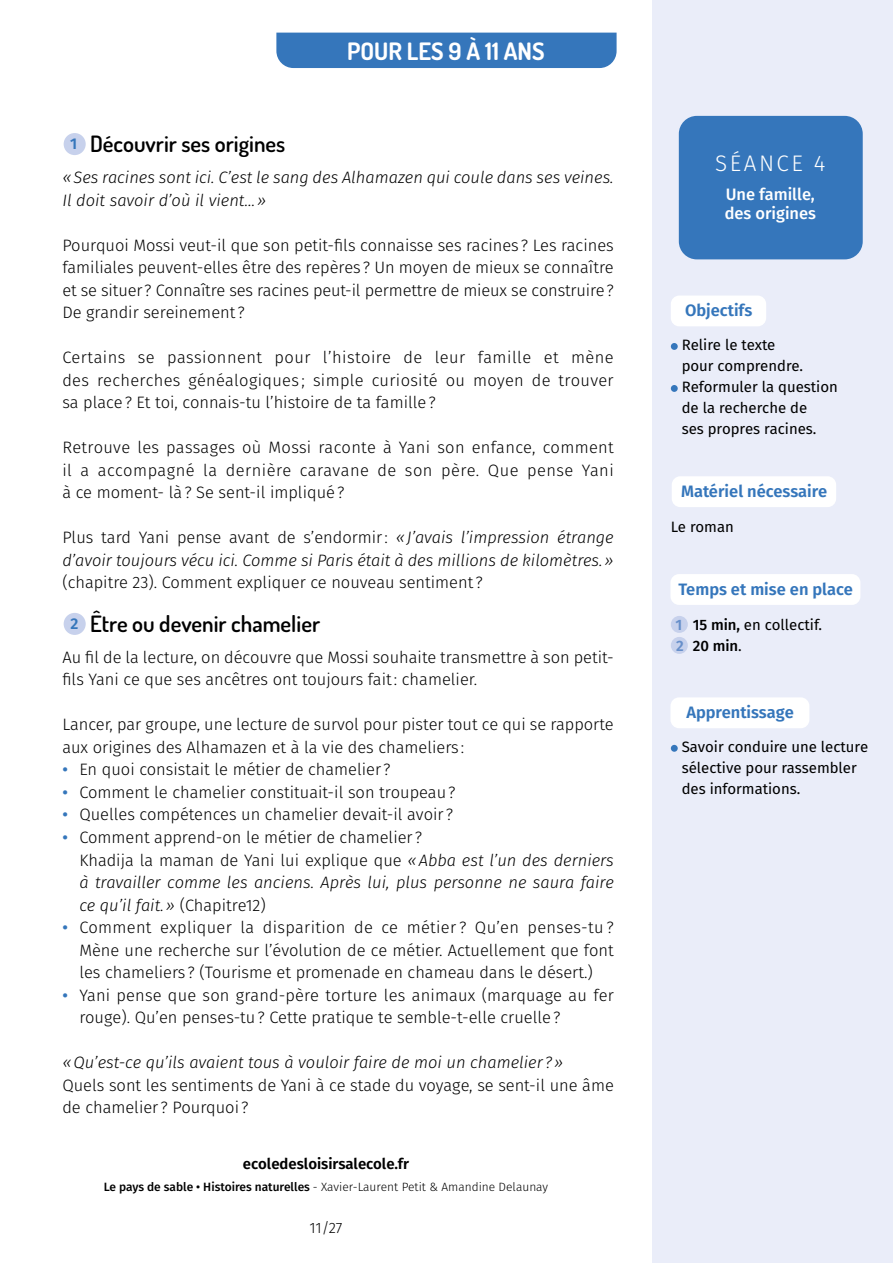
<style>
.page{position:relative;width:893px;height:1263px;background:#fff}
.page>*{position:absolute;margin:0;border:0;box-sizing:border-box;transform-origin:0 0}
.t1{font:700 24px "Dosis";color:#fff}
.t2{font:600 22.5px "Dosis";color:#000}
.t3{font:300 22.5px "Fira Sans";letter-spacing:.11em;color:#fff}
.t4{font:300 16.5px/22.5px "Fira Sans";color:#000;text-align:justify}
.t5{font:italic 300 16.5px/22.5px "Fira Sans";color:#000}
.t6{font:600 16.5px "Fira Sans";color:#3576bb}
.t7{font:500 16.5px/19.8px "Fira Sans";color:#fff}
.t8{font:15px/21px "Fira Sans";color:#000}
.t9{font:600 15px "Fira Sans";color:#000}
.t10{font:300 15px "Fira Sans";color:#000}
.t11{font:300 12px "Fira Sans";color:#000}
.s1{font-family:"Fira Sans";font-size:15.6px;color:#3576bb}
.s2{font-style:normal}
.s3{font-weight:500;color:#3576bb}
.s4{font-weight:500;font-style:normal;color:#3576bb}
.s5{font-weight:500}
.s6{font-weight:600;color:#678fca}
</style>
<div class="page">
<div style="left:652px;top:0;width:241px;height:1263px;background:#eaedf9"></div>
<hr style="left:0;top:0;width:1px;height:1263px;background:#eaedf9">
<div style="left:276px;top:33px;width:341px;height:35px;background:#3576bb"></div>
<div style="left:64px;top:133px;width:22px;height:22px;background:#c7d1ec;border-radius:50%"></div>
<div style="left:64px;top:613px;width:22px;height:22px;background:#c7d1ec;border-radius:50%"></div>
<div style="left:671px;top:745px;width:7px;height:7px;background:#3576bb;border-radius:50%"></div>
<div style="left:670px;top:697px;width:139px;height:31px;background:#fff;border-radius:9px"></div>
<div style="left:671px;top:616px;width:17px;height:17px;background:#c7d1ec;border-radius:50%"></div>
<div style="left:671px;top:637px;width:17px;height:17px;background:#c7d1ec;border-radius:50%"></div>
<div style="left:670px;top:574px;width:190px;height:31px;background:#fff;border-radius:9px"></div>
<div style="left:672px;top:476px;width:164px;height:31px;background:#fff;border-radius:9px"></div>
<div style="left:671px;top:343px;width:7px;height:7px;background:#3576bb;border-radius:50%"></div>
<div style="left:671px;top:385px;width:7px;height:7px;background:#3576bb;border-radius:50%"></div>
<div style="left:671px;top:296px;width:95px;height:30px;background:#fff;border-radius:9px"></div>
<div style="left:679px;top:116px;width:184px;height:143px;background:#3576bb;border-radius:18px"></div>
<h1 class="t1" style="left:347px;top:35px;width:199px">POUR LES 9 À 11 ANS</h1>
<h2 class="t2" style="left:70px;top:129px;width:217px"><span class="s1">1</span> Découvrir ses origines</h2>
<p class="t5" style="left:62px;top:166px;width:553px">«Ses racines sont ici. C’est le sang des Alhamazen qui coule dans ses veines.<br>Il doit savoir d’où il vient…»</p>
<p class="t4" style="left:62px;top:233px;width:553px">Pourquoi Mossi veut-il que son petit-fils connaisse ses racines ? Les racines familiales peuvent-elles être des repères ? Un moyen de mieux se connaître et se situer? Connaître ses racines peut-il permettre de mieux se construire?<br>De grandir sereinement ?</p>
<p class="t4" style="left:62px;top:346px;width:553px">Certains se passionnent pour l’histoire de leur famille et mène des recherches généalogiques ; simple curiosité ou moyen de trouver sa place? Et toi, connais-tu l’histoire de ta famille?</p>
<p class="t4" style="left:62px;top:436px;width:553px">Retrouve les passages où Mossi raconte à Yani son enfance, comment il a accompagné la dernière caravane de son père. Que pense Yani à ce moment- là? Se sent-il impliqué?</p>
<p class="t5" style="left:62px;top:526px;width:553px"><span class="s2">Plus tard Yani pense avant de s’endormir:</span> «J’avais l’impression étrange d’avoir toujours vécu ici. Comme si Paris était à des millions de kilomètres.»</p>
<p class="t4" style="left:62px;top:571px;width:422px">(chapitre 23). Comment expliquer ce nouveau sentiment ?</p>
<h2 class="t2" style="left:71px;top:609px;width:251px"><span class="s1">2</span> Être ou devenir chamelier</h2>
<p class="t4" style="left:62px;top:646px;width:553px">Au fil de la lecture, on découvre que Mossi souhaite transmettre à son petit&shy;fils Yani ce que ses ancêtres ont toujours fait: chamelier.</p>
<p class="t4" style="left:62px;top:713px;width:553px">Lancer, par groupe, une lecture de survol pour pister tout ce qui se rapporte aux origines des Alhamazen et à la vie des chameliers :</p>
<p class="t4" style="left:62px;top:758px;width:330px"><span class="s3">•</span> En quoi consistait le métier de chamelier ?</p>
<p class="t4" style="left:62px;top:781px;width:395px"><span class="s3">•</span> Comment le chamelier constituait-il son troupeau?</p>
<p class="t4" style="left:62px;top:803px;width:392px"><span class="s3">•</span> Quelles compétences un chamelier devait-il avoir ?</p>
<p class="t5" style="left:79px;top:826px;width:536px;text-indent:-17px"><span class="s4">•</span> <span class="s2">Comment apprend-on le métier de chamelier ?<br>Khadija la maman de Yani lui explique que</span> «Abba est l’un des derniers à travailler comme les anciens. Après lui, plus personne ne saura faire ce qu’il fait.» <span class="s2">(Chapitre12)</span></p>
<p class="t4" style="left:79px;top:916px;width:536px;text-indent:-17px"><span class="s3">•</span> Comment expliquer la disparition de ce métier ? Qu’en penses-tu ?<br>Mène une recherche sur l’évolution de ce métier. Actuellement que font les chameliers ? (Tourisme et promenade en chameau dans le désert.)</p>
<p class="t4" style="left:79px;top:983px;width:536px;text-indent:-17px"><span class="s3">•</span> Yani pense que son grand-père torture les animaux (marquage au fer rouge). Qu’en penses-tu? Cette pratique te semble-t-elle cruelle?</p>
<p class="t5" style="left:62px;top:1051px;width:503px">«Qu’est-ce qu’ils avaient tous à vouloir faire de moi un chamelier ?»</p>
<p class="t4" style="left:62px;top:1073px;width:553px">Quels sont les sentiments de Yani à ce stade du voyage, se sent-il une âme de chamelier ? Pourquoi ?</p>
<p class="t9" style="left:243px;top:1151px;width:168px">ecoledesloisirsalecole.fr</p>
<p class="t11" style="left:104px;top:1179px;width:446px"><span class="s5">Le pays de sable • Histoires naturelles</span> - Xavier-Laurent Petit &amp; Amandine Delaunay</p>
<p class="t10" style="left:309px;top:1217px;width:35px">11/27</p>
<h2 class="t3" style="left:715px;top:147px;width:112px">SÉANCE 4</h2>
<p class="t7" style="left:725px;top:183px;width:93px">Une famille, des origines</p>
<p class="t6" style="left:685px;top:297px;width:69px">Objectifs</p>
<p class="t8" style="left:682px;top:334px;width:158px">Relire le texte<br>pour comprendre.<br>Reformuler la question de la recherche de<br>ses propres racines.</p>
<p class="t6" style="left:681px;top:478px;width:148px">Matériel nécessaire</p>
<p class="t8" style="left:671px;top:516px;width:64px">Le roman</p>
<p class="t6" style="left:678px;top:575px;width:176px">Temps et mise en place</p>
<p class="t8" style="left:675px;top:614px;width:148px"><span class="s6">1</span> <span class="s5">15 min,</span> en collectif.<br><span class="s6">2</span> <span class="s5">20 min</span>.</p>
<p class="t6" style="left:686px;top:699px;width:109px">Apprentissage</p>
<p class="t8" style="left:682px;top:736px;width:188px">Savoir conduire une lecture sélective pour rassembler des informations.</p>
</div>
